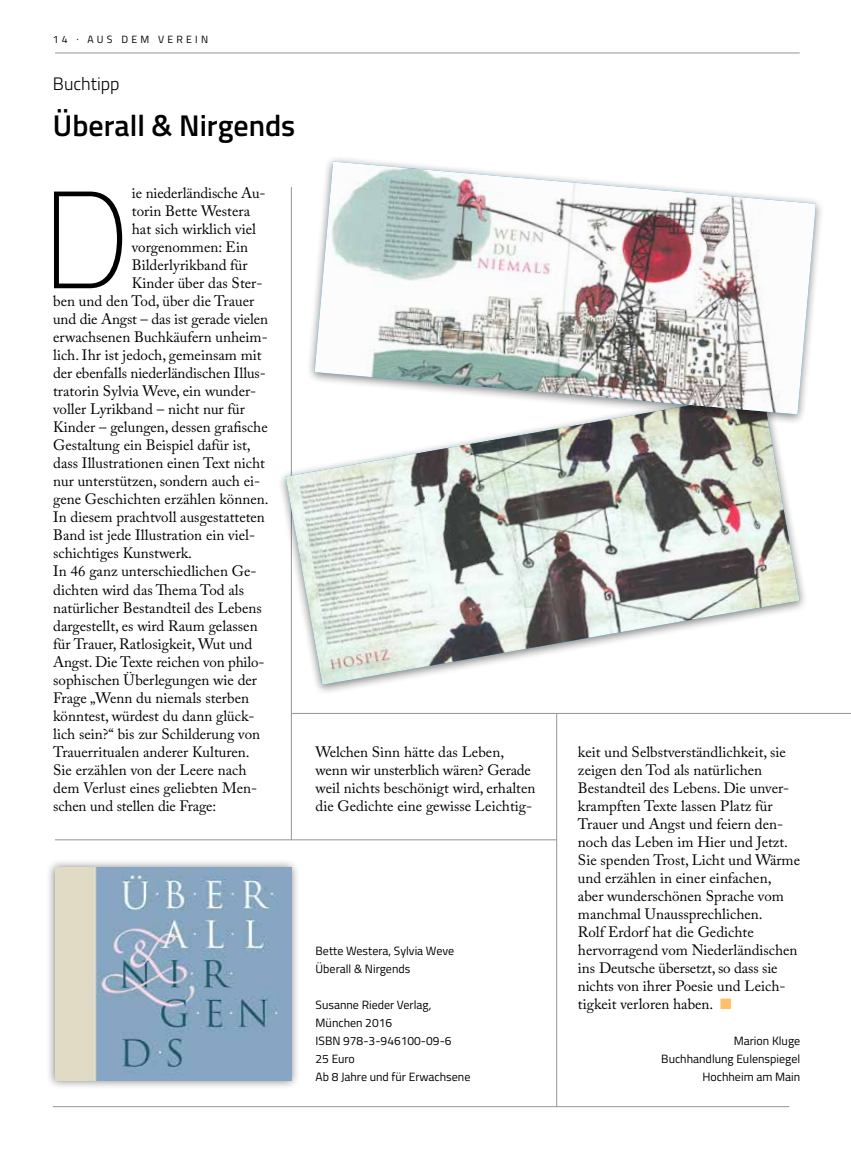
<style>
.page{position:relative;width:851px;height:1149px;background:#fff}
.page>*{position:absolute;margin:0;border:0;box-sizing:border-box;transform-origin:0 0}
.t1{font:100 138px "Titillium";color:#000}
.t2{font:600 30px "Titillium";color:#000}
.t3{font:300 18px "Titillium";color:#000}
.t4{font:15px/18px "Adobe Caslon Pro";color:#000}
.t5{font:12px/18px "Titillium";color:#000}
.t6{font:10.5px "Titillium";letter-spacing:.31em;color:#000}
.s1{color:#fdc068}
</style>
<div class="page">
<hr style="left:291px;top:187px;width:1px;height:652px;background:#939598">
<hr style="left:556px;top:713px;width:1px;height:393px;background:#939598">
<hr style="left:53px;top:1105px;width:736px;height:1px;background:#939598">
<hr style="left:291px;top:713px;width:559px;height:1px;background:#939598">
<hr style="left:55px;top:53px;width:744px;height:1px;background:#939598">
<hr style="left:55px;top:839px;width:501px;height:1px;background:#939598">
<div style="left:46px;top:858px;width:254px;height:231px;background:#000;opacity:.5"></div>
<img style="left:55px;top:867px;width:236px;height:213px">
<div style="left:277px;top:386px;width:531px;height:309px;background:#fff"></div>
<img style="left:285px;top:392px;width:514px;height:292px">
<div style="left:305px;top:155px;width:519px;height:270px;background:#000;opacity:.5"></div>
<img style="left:314px;top:161px;width:501px;height:253px">
<p class="t6" style="left:53px;top:31px;width:157px">14 · AUS DEM VEREIN</p>
<p class="t3" style="left:53px;top:71px;width:68px">Buchtipp</p>
<h2 class="t2" style="left:53px;top:103px;width:244px">Überall &amp; Nirgends</h2>
<p class="t4" style="left:132px;top:184px;width:135px">ie niederländische Au-</p>
<p class="t4" style="left:132px;top:202px;width:120px">torin Bette Westera</p>
<p class="t4" style="left:132px;top:220px;width:126px">hat sich wirklich viel</p>
<p class="t4" style="left:132px;top:238px;width:118px">vorgenommen: Ein</p>
<p class="t4" style="left:132px;top:256px;width:117px">Bilderlyrikband für</p>
<p class="t4" style="left:132px;top:274px;width:132px">Kinder über das Ster-</p>
<p class="t4" style="left:53px;top:292px;width:202px">ben und den Tod, über die Trauer</p>
<p class="t4" style="left:53px;top:310px;width:216px">und die Angst – das ist gerade vielen</p>
<p class="t4" style="left:53px;top:328px;width:216px">erwachsenen Buchkäufern unheim-</p>
<p class="t4" style="left:53px;top:346px;width:210px">lich. Ihr ist jedoch, gemeinsam mit</p>
<p class="t4" style="left:53px;top:364px;width:214px">der ebenfalls niederländischen Illus-</p>
<p class="t4" style="left:53px;top:382px;width:205px">tratorin Sylvia Weve, ein wunder-</p>
<p class="t4" style="left:53px;top:400px;width:193px">voller Lyrikband – nicht nur für</p>
<p class="t4" style="left:53px;top:418px;width:216px">Kinder – gelungen, dessen grafische</p>
<p class="t4" style="left:53px;top:436px;width:199px">Gestaltung ein Beispiel dafür ist,</p>
<p class="t4" style="left:53px;top:454px;width:213px">dass Illustrationen einen Text nicht</p>
<p class="t4" style="left:53px;top:472px;width:209px">nur unterstützen, sondern auch ei-</p>
<p class="t4" style="left:53px;top:490px;width:217px">gene Geschichten erzählen können.</p>
<p class="t4" style="left:53px;top:508px;width:213px">In diesem prachtvoll ausgestatteten</p>
<p class="t4" style="left:53px;top:526px;width:203px">Band ist jede Illustration ein viel-</p>
<p class="t4" style="left:53px;top:544px;width:140px">schichtiges Kunstwerk.</p>
<p class="t4" style="left:53px;top:562px;width:205px">In 46 ganz unterschiedlichen Ge-</p>
<p class="t4" style="left:53px;top:580px;width:192px">dichten wird das Thema Tod als</p>
<p class="t4" style="left:53px;top:598px;width:210px">natürlicher Bestandteil des Lebens</p>
<p class="t4" style="left:53px;top:616px;width:206px">dargestellt, es wird Raum gelassen</p>
<p class="t4" style="left:53px;top:634px;width:201px">für Trauer, Ratlosigkeit, Wut und</p>
<p class="t4" style="left:53px;top:652px;width:213px">Angst. Die Texte reichen von philo-</p>
<p class="t4" style="left:53px;top:670px;width:205px">sophischen Überlegungen wie der</p>
<p class="t4" style="left:53px;top:688px;width:197px">Frage „Wenn du niemals sterben</p>
<p class="t4" style="left:53px;top:706px;width:203px">könntest, würdest du dann glück-</p>
<p class="t4" style="left:53px;top:724px;width:208px">lich sein?“ bis zur Schilderung von</p>
<p class="t4" style="left:53px;top:742px;width:198px">Trauerritualen anderer Kulturen.</p>
<p class="t4" style="left:53px;top:760px;width:195px">Sie erzählen von der Leere nach</p>
<p class="t4" style="left:53px;top:778px;width:205px">dem Verlust eines geliebten Men-</p>
<p class="t4" style="left:53px;top:796px;width:164px">schen und stellen die Frage:</p>
<h1 class="t1" style="left:41px;top:141px;width:91px">D</h1>
<p class="t4" style="left:315px;top:742px;width:221px">Welchen Sinn hätte das Leben, wenn wir unsterblich wären? Gerade weil nichts beschönigt wird, erhalten die Gedichte eine gewisse Leichtig-</p>
<p class="t5" style="left:315px;top:940px;width:140px">Bette Westera, Sylvia Weve<br>Überall &amp; Nirgends</p>
<p class="t5" style="left:315px;top:994px;width:156px">Susanne Rieder Verlag,<br>München 2016<br>ISBN 978-3-946100-09-6<br>25 Euro<br>Ab 8 Jahre und für Erwachsene</p>
<p class="t4" style="left:578px;top:742px;width:223px">keit und Selbstverständlichkeit, sie zeigen den Tod als natürlichen<br>Bestandteil des Lebens. Die unver&shy;krampften Texte lassen Platz für<br>Trauer und Angst und feiern den&shy;noch das Leben im Hier und Jetzt.<br>Sie spenden Trost, Licht und Wärme und erzählen in einer einfachen, aber wunderschönen Sprache vom manchmal Unaussprechlichen.<br>Rolf Erdorf hat die Gedichte hervorragend vom Niederländischen ins Deutsche übersetzt, so dass sie nichts von ihrer Poesie und Leich&shy;tigkeit verloren haben. <span class="s1">■</span></p>
<p class="t5" style="left:661px;top:1030px;width:140px;text-align:right">Marion Kluge<br>Buchhandlung Eulenspiegel<br>Hochheim am Main</p>
</div>
